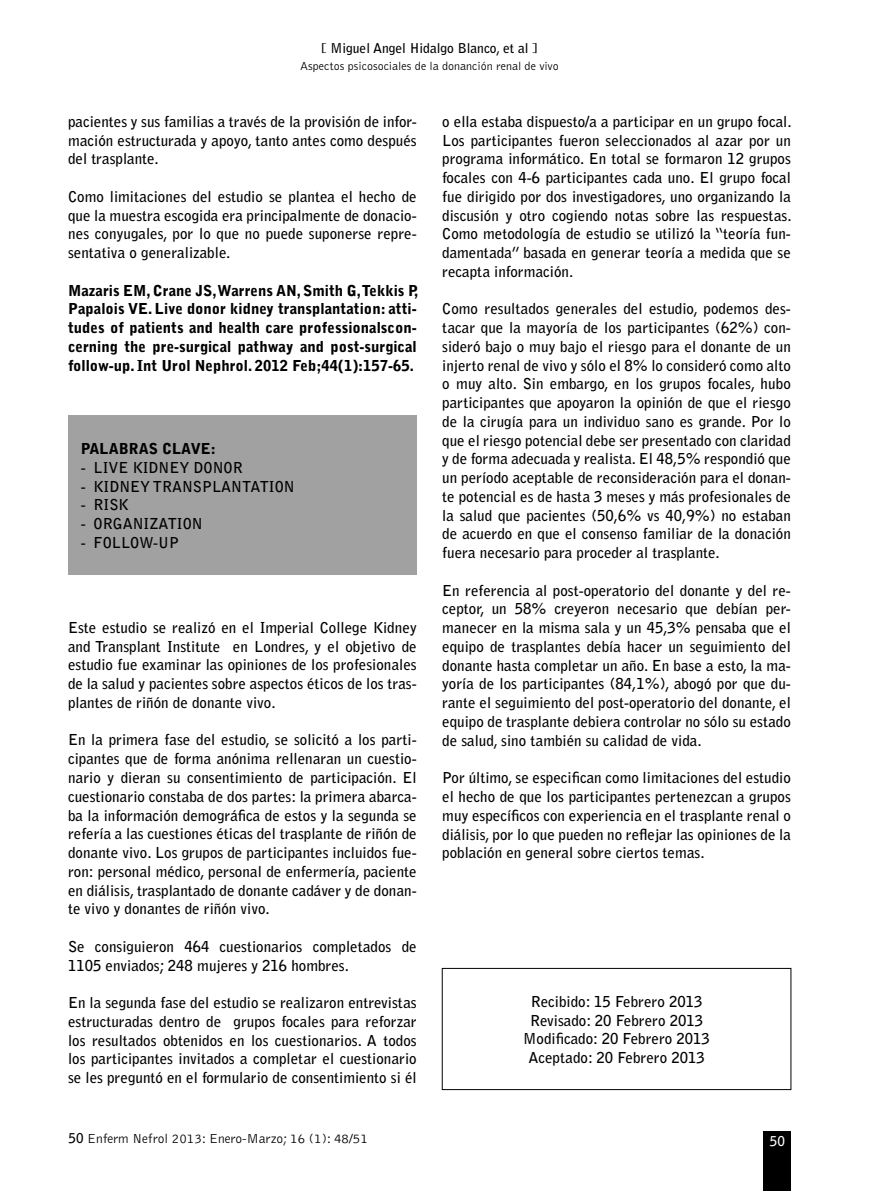
<style>
.page{position:relative;width:893px;height:1191px;background:#fff}
.page>*{position:absolute;margin:0;border:0;box-sizing:border-box;transform-origin:0 0}
.t1{font:700 15px/18.8px "Bell Gothic";color:#000;text-align:justify}
.t2{font:900 15px/18.8px "Bell Gothic";color:#000;text-align:justify}
.t3{font:300 13.5px "Bell Gothic";color:#000}
.t4{font:700 13.5px "Bell Gothic";color:#000}
.t5{font:700 13.5px "Bell Gothic";color:#fff}
.t6{font:300 12px "Bell Gothic";color:#000}
.s1{font-weight:700}
</style>
<div class="page">
<div style="left:764px;top:1131px;width:27px;height:60px;background:#000"></div>
<div style="left:68px;top:415px;width:349px;height:160px;background:#a1a1a1"></div>
<div style="left:442px;top:968px;width:349px;height:122px;border:1px solid #000"></div>
<p class="t4" style="left:321px;top:43px;width:218px">[ Miguel Angel Hidalgo Blanco, et al ]</p>
<p class="t6" style="left:300px;top:61px;width:260px">Aspectos psicosociales de la donanción renal de vivo</p>
<p class="t1" style="left:68px;top:113px;width:350px">pacientes y sus familias a través de la provisión de infor&shy;mación estructurada y apoyo, tanto antes como después del trasplante.</p>
<p class="t1" style="left:68px;top:188px;width:350px">Como limitaciones del estudio se plantea el hecho de que la muestra escogida era principalmente de donacio&shy;nes conyugales, por lo que no puede suponerse repre&shy;sentativa o generalizable.</p>
<p class="t2" style="left:68px;top:282px;width:352px">Mazaris EM, Crane JS, Warrens AN, Smith G, Tekkis P, Papalois VE. Live donor kidney transplantation: atti&shy;tudes of patients and health care professionalscon&shy;cerning the pre-surgical pathway and post-surgical follow-up. Int Urol Nephrol. 2012 Feb;44(1):157-65.</p>
<p class="t1" style="left:442px;top:113px;width:351px">o ella estaba dispuesto/a a participar en un grupo focal.<br>Los participantes fueron seleccionados al azar por un programa informático. En total se formaron 12 grupos focales con 4-6 participantes cada uno. El grupo focal fue dirigido por dos investigadores, uno organizando la discusión y otro cogiendo notas sobre las respuestas.<br>Como metodología de estudio se utilizó la “teoría fun&shy;damentada” basada en generar teoría a medida que se recapta información.</p>
<p class="t1" style="left:442px;top:301px;width:350px">Como resultados generales del estudio, podemos des&shy;tacar que la mayoría de los participantes (62%) con&shy;sideró bajo o muy bajo el riesgo para el donante de un injerto renal de vivo y sólo el 8% lo consideró como alto o muy alto. Sin embargo, en los grupos focales, hubo participantes que apoyaron la opinión de que el riesgo de la cirugía para un individuo sano es grande. Por lo que el riesgo potencial debe ser presentado con claridad y de forma adecuada y realista. El 48,5% respondió que un período aceptable de reconsideración para el donan&shy;te potencial es de hasta 3 meses y más profesionales de la salud que pacientes (50,6% vs 40,9%) no estaban de acuerdo en que el consenso familiar de la donación fuera necesario para proceder al trasplante.</p>
<p class="t1" style="left:442px;top:582px;width:350px">En referencia al post-operatorio del donante y del re&shy;ceptor, un 58% creyeron necesario que debían per&shy;manecer en la misma sala y un 45,3% pensaba que el equipo de trasplantes debía hacer un seguimiento del donante hasta completar un año. En base a esto, la ma&shy;yoría de los participantes (84,1%), abogó por que du&shy;rante el seguimiento del post-operatorio del donante, el equipo de trasplante debiera controlar no sólo su estado de salud, sino también su calidad de vida.</p>
<p class="t1" style="left:442px;top:769px;width:350px">Por último, se especifican como limitaciones del estudio el hecho de que los participantes pertenezcan a grupos muy específicos con experiencia en el trasplante renal o diálisis, por lo que pueden no reflejar las opiniones de la población en general sobre ciertos temas.</p>
<p class="t2" style="left:81px;top:440px;width:136px">PALABRAS CLAVE:</p>
<p class="t1" style="left:81px;top:459px;width:163px">- LIVE KIDNEY DONOR</p>
<p class="t1" style="left:81px;top:478px;width:215px">- KIDNEY TRANSPLANTATION</p>
<p class="t1" style="left:81px;top:496px;width:49px">- RISK</p>
<p class="t1" style="left:81px;top:515px;width:123px">- ORGANIZATION</p>
<p class="t1" style="left:81px;top:534px;width:100px">- FOLLOW-UP</p>
<p class="t1" style="left:68px;top:619px;width:350px">Este estudio se realizó en el Imperial College Kidney and Transplant Institute en Londres, y el objetivo de estudio fue examinar las opiniones de los profesionales de la salud y pacientes sobre aspectos éticos de los tras&shy;plantes de riñón de donante vivo.</p>
<p class="t1" style="left:68px;top:732px;width:350px">En la primera fase del estudio, se solicitó a los parti&shy;cipantes que de forma anónima rellenaran un cuestio&shy;nario y dieran su consentimiento de participación. El cuestionario constaba de dos partes: la primera abarca&shy;ba la información demográfica de estos y la segunda se refería a las cuestiones éticas del trasplante de riñón de donante vivo. Los grupos de participantes incluidos fue&shy;ron: personal médico, personal de enfermería, paciente en diálisis, trasplantado de donante cadáver y de donan&shy;te vivo y donantes de riñón vivo.</p>
<p class="t1" style="left:68px;top:938px;width:350px">Se consiguieron 464 cuestionarios completados de<br>1105 enviados; 248 mujeres y 216 hombres.</p>
<p class="t1" style="left:68px;top:994px;width:350px">En la segunda fase del estudio se realizaron entrevistas estructuradas dentro de grupos focales para reforzar los resultados obtenidos en los cuestionarios. A todos los participantes invitados a completar el cuestionario se les preguntó en el formulario de consentimiento si él</p>
<p class="t1" style="left:523px;top:993px;width:188px;text-align:center">Recibido: 15 Febrero 2013<br>Revisado: 20 Febrero 2013<br>Modificado: 20 Febrero 2013<br>Aceptado: 20 Febrero 2013</p>
<p class="t3" style="left:69px;top:1133px;width:301px"><span class="s1">50</span> Enferm Nefrol 2013: Enero-Marzo; 16 (1): 48/51</p>
<p class="t5" style="left:770px;top:1135px;width:17px">50</p>
</div>
